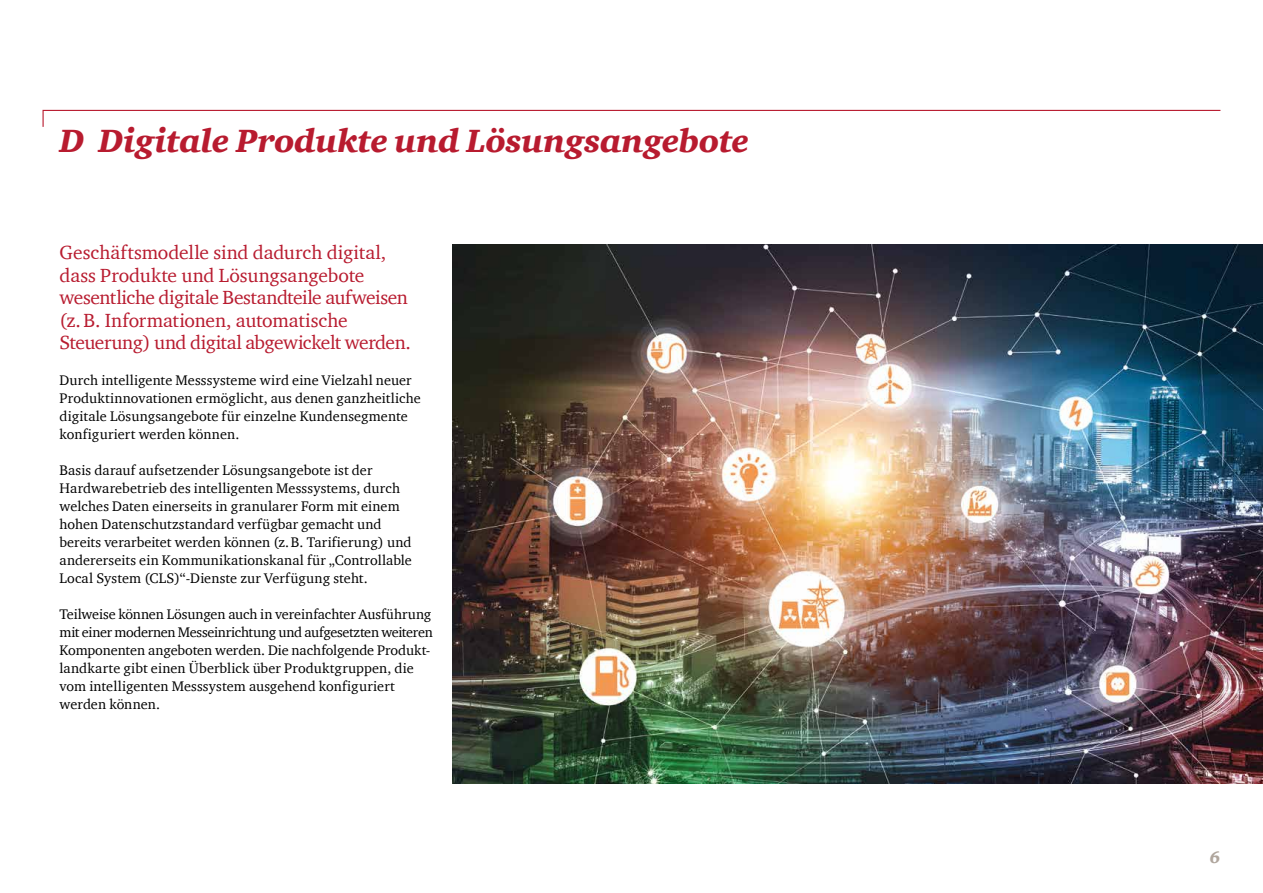
<style>
.page{position:relative;width:1263px;height:893px;background:#fff}
.page>*{position:absolute;margin:0;border:0;box-sizing:border-box;transform-origin:0 0}
.t1{font:italic 900 33px "Charter ITC Com";letter-spacing:-.01em;color:#b81b2f}
.t2{font:19.5px/22.5px "Charter ITC Com";letter-spacing:-.015em;color:#b81b2f}
.t3{font:italic 900 16.5px "Charter ITC Com";color:#b0a69d}
.t4{font:14.25px/18px "Charter ITC Com";letter-spacing:.005em;color:#000}
</style>
<div class="page">
<svg style="left:42px;top:109px;width:1179px;height:18px"></svg>
<img style="left:452px;top:244px;width:811px;height:539px">
<h1 class="t1" style="left:60px;top:120px;width:691px">D Digitale Produkte und Lösungsangebote</h1>
<h2 class="t2" style="left:60px;top:241px;width:353px">Geschäftsmodelle sind dadurch digital, dass Produkte und Lösungsangebote wesentliche digitale Bestandteile aufweisen (z.B. Informationen, automatische Steuerung) und digital abgewickelt werden.</h2>
<p class="t4" style="left:60px;top:371px;width:363px">Durch intelligente Messsysteme wird eine Vielzahl neuer Produktinnovationen ermöglicht, aus denen ganzheitliche digitale Lösungsangebote für einzelne Kundensegmente konfiguriert werden können.</p>
<p class="t4" style="left:60px;top:461px;width:354px">Basis darauf aufsetzender Lösungsangebote ist der Hardwarebetrieb des intelligenten Messsystems, durch welches Daten einerseits in granularer Form mit einem hohen Datenschutzstandard verfügbar gemacht und bereits verarbeitet werden können (z.B. Tarifierung) und andererseits ein Kommunikationskanal für „Controllable Local System (CLS)“-Dienste zur Verfügung steht.</p>
<p class="t4" style="left:60px;top:605px;width:375px">Teilweise können Lösungen auch in vereinfachter Ausführung mit einer modernen Messeinrichtung und aufgesetzten weiteren Komponenten angeboten werden. Die nachfolgende Produkt&shy;landkarte gibt einen Überblick über Produktgruppen, die vom intelligenten Messsystem ausgehend konfiguriert werden können.</p>
<p class="t3" style="left:1210px;top:847px;width:12px">6</p>
</div>
